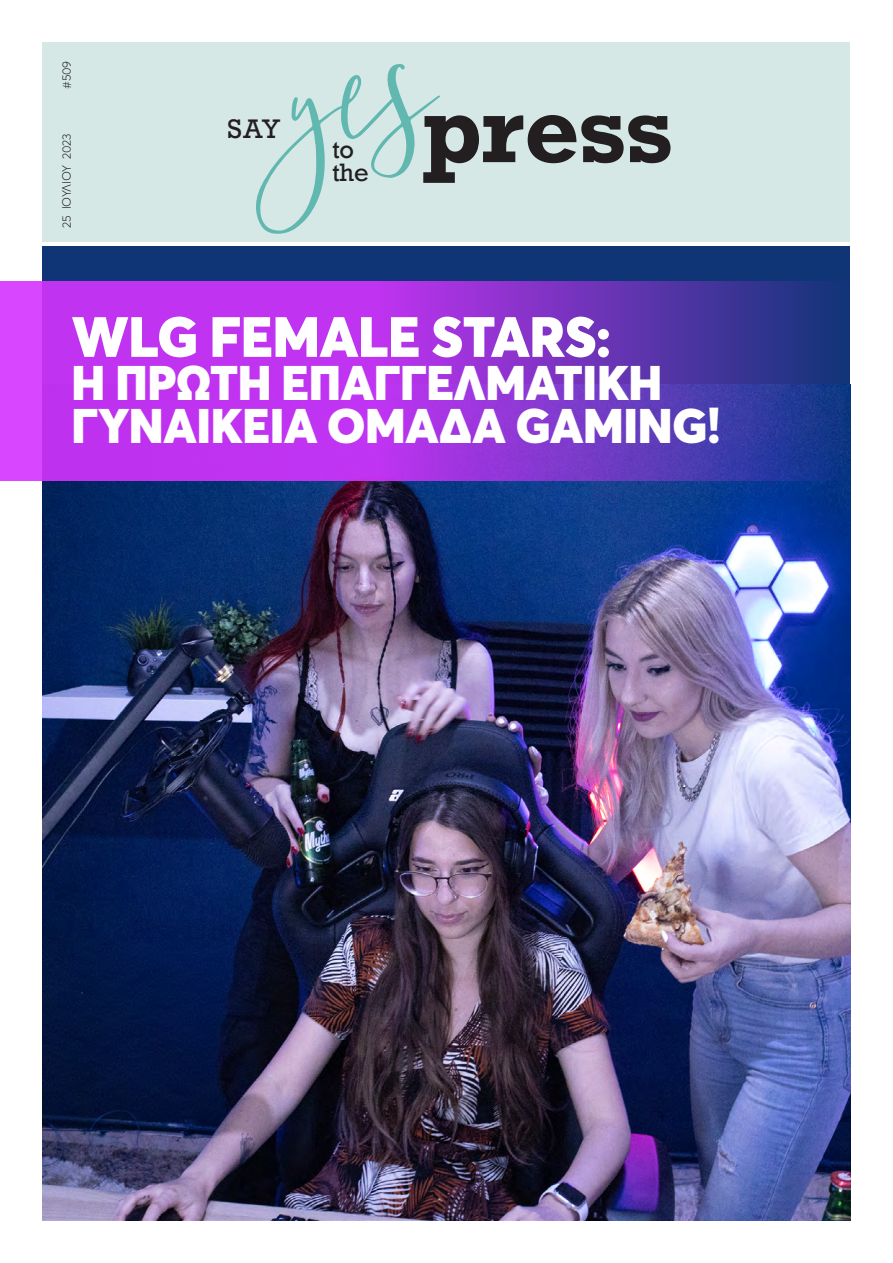
<style>
.page{position:relative;width:893px;height:1263px;background:#fff}
.page>*{position:absolute;margin:0;border:0;box-sizing:border-box;transform-origin:0 0}
.t1{font:700 89.7px "Rockwell";letter-spacing:-.005em;color:#231f20}
.t2{font:900 55.95px "Averta";letter-spacing:-.005em;color:#fff}
.t3{font:900 48px/43.2px "Averta";letter-spacing:-.005em;color:#fff}
.t4{font:25.2px "Rockwell";color:#231f20}
.t5{font:23.7px/23px "Rockwell";color:#231f20}
.t6{font:300 12px "Averta";letter-spacing:-.025em;color:#231f20}
</style>
<div class="page">
<div style="left:43px;top:43px;width:807px;height:199px;background:#d6e8e6"></div>
<svg style="left:256px;top:64px;width:184px;height:170px"></svg>
<div style="left:43px;top:247px;width:807px;height:973px;background:#0f3576"></div>
<img style="left:43px;top:480px;width:807px;height:740px">
<svg style="left:0;top:281px;width:850px;height:199px;background:#9035d2"></svg>
<p class="t6" style="left:59px;top:89px;width:29px;rotate:-90deg">#509</p>
<p class="t6" style="left:59px;top:227px;width:95px;rotate:-90deg">25 ΙΟΥΛΙΟΥ 2023</p>
<p class="t4" style="left:228px;top:113px;width:55px">SAY</p>
<p class="t5" style="left:332px;top:138px;width:38px">to the</p>
<h1 class="t1" style="left:422px;top:71px;width:252px">press</h1>
<p class="t2" style="left:72px;top:301px;width:541px">WLG FEMALE STARS:</p>
<p class="t3" style="left:72px;top:361px;width:651px">Η ΠΡΏΤΗ ΕΠΑΓΓΕΛΜΑΤΙΚΉ<br>ΓΥΝΑΙΚΕΊΑ ΟΜΆΔΑ GAMING!</p>
</div>
